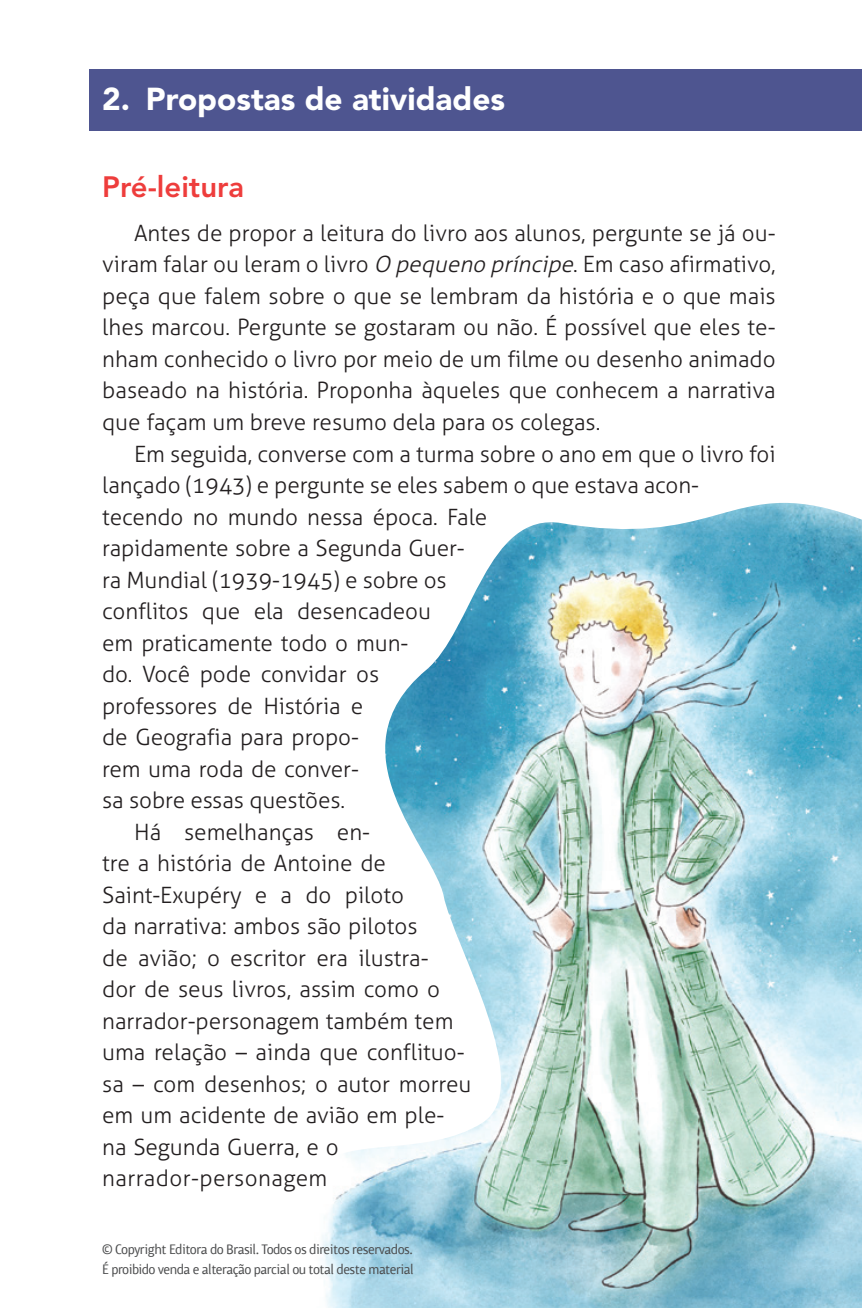
<style>
.page{position:relative;width:862px;height:1308px;background:#fff}
.page>*{position:absolute;margin:0;border:0;box-sizing:border-box;transform-origin:0 0}
.t1{font:900 31.5px "Avenir LT Std";color:#fff}
.t2{font:800 29.25px "Avenir LT Std";color:#ee3d3c}
.t3{font:300 22.5px/31.5px "Aller";letter-spacing:-.005em;color:#231f20;text-align:justify}
.t4{font:300 22.5px "Aller";letter-spacing:.02em;color:#231f20}
.t5{font:13.5px/20.2px "Chino ITC Std";letter-spacing:-.04em;color:#4b4c4d}
.s1{font-style:italic}
</style>
<div class="page">
<img style="left:319px;top:503px;width:542px;height:804px">
<div style="left:89px;top:69px;width:772px;height:61px;background:#4e5590"></div>
<h1 class="t1" style="left:102px;top:80px;width:404px">2. Propostas de atividades</h1>
<h2 class="t2" style="left:102px;top:169px;width:143px">Pré-leitura</h2>
<p class="t3" style="left:102px;top:217px;width:674px;text-indent:32px">Antes de propor a leitura do livro aos alunos, pergunte se já ou&shy;viram falar ou leram o livro <span class="s1">O pequeno príncipe</span>. Em caso afirmativo, peça que falem sobre o que se lembram da história e o que mais lhes marcou. Pergunte se gostaram ou não. É possível que eles te&shy;nham conhecido o livro por meio de um filme ou desenho animado baseado na história. Proponha àqueles que conhecem a narrativa que façam um breve resumo dela para os colegas.</p>
<p class="t3" style="left:134px;top:438px;width:642px">Em seguida, converse com a turma sobre o ano em que o livro foi</p>
<p class="t3" style="left:102px;top:469px;width:598px">lançado (1943) e pergunte se eles sabem o que estava acon-</p>
<p class="t3" style="left:102px;top:501px;width:386px">tecendo no mundo nessa época. Fale</p>
<p class="t3" style="left:102px;top:532px;width:364px">rapidamente sobre a Segunda Guer-</p>
<p class="t3" style="left:102px;top:564px;width:346px">ra Mundial (1939-1945) e sobre os</p>
<p class="t3" style="left:102px;top:595px;width:330px">conflitos que ela desencadeou</p>
<p class="t3" style="left:102px;top:627px;width:308px">em praticamente todo o mun-</p>
<p class="t3" style="left:102px;top:658px;width:278px">do. Você pode convidar os</p>
<p class="t3" style="left:102px;top:690px;width:262px">professores de História e</p>
<p class="t3" style="left:102px;top:721px;width:258px">de Geografia para propo-</p>
<p class="t3" style="left:102px;top:753px;width:258px">rem uma roda de conver-</p>
<p class="t3" style="left:102px;top:784px;width:244px">sa sobre essas questões.</p>
<p class="t3" style="left:134px;top:816px;width:237px">Há semelhanças en-</p>
<p class="t3" style="left:102px;top:847px;width:285px">tre a história de Antoine de</p>
<p class="t3" style="left:102px;top:879px;width:303px">Saint-Exupéry e a do piloto</p>
<p class="t3" style="left:102px;top:910px;width:317px">da narrativa: ambos são pilotos</p>
<p class="t3" style="left:102px;top:942px;width:328px">de avião; o escritor era ilustra-</p>
<p class="t3" style="left:102px;top:973px;width:339px">dor de seus livros, assim como o</p>
<p class="t3" style="left:102px;top:1005px;width:352px">narrador-personagem também tem</p>
<p class="t3" style="left:102px;top:1036px;width:364px">uma relação – ainda que conflituo-</p>
<p class="t3" style="left:102px;top:1068px;width:370px">sa – com desenhos; o autor morreu</p>
<p class="t3" style="left:102px;top:1099px;width:344px">em um acidente de avião em ple-</p>
<p class="t3" style="left:102px;top:1131px;width:238px">na Segunda Guerra, e o</p>
<p class="t4" style="left:102px;top:1164px;width:226px">narrador-personagem</p>
<p class="t5" style="left:102px;top:1238px;width:313px">© Copyright Editora do Brasil. Todos os direitos reservados.<br>É proibido venda e alteração parcial ou total deste material</p>
</div>
